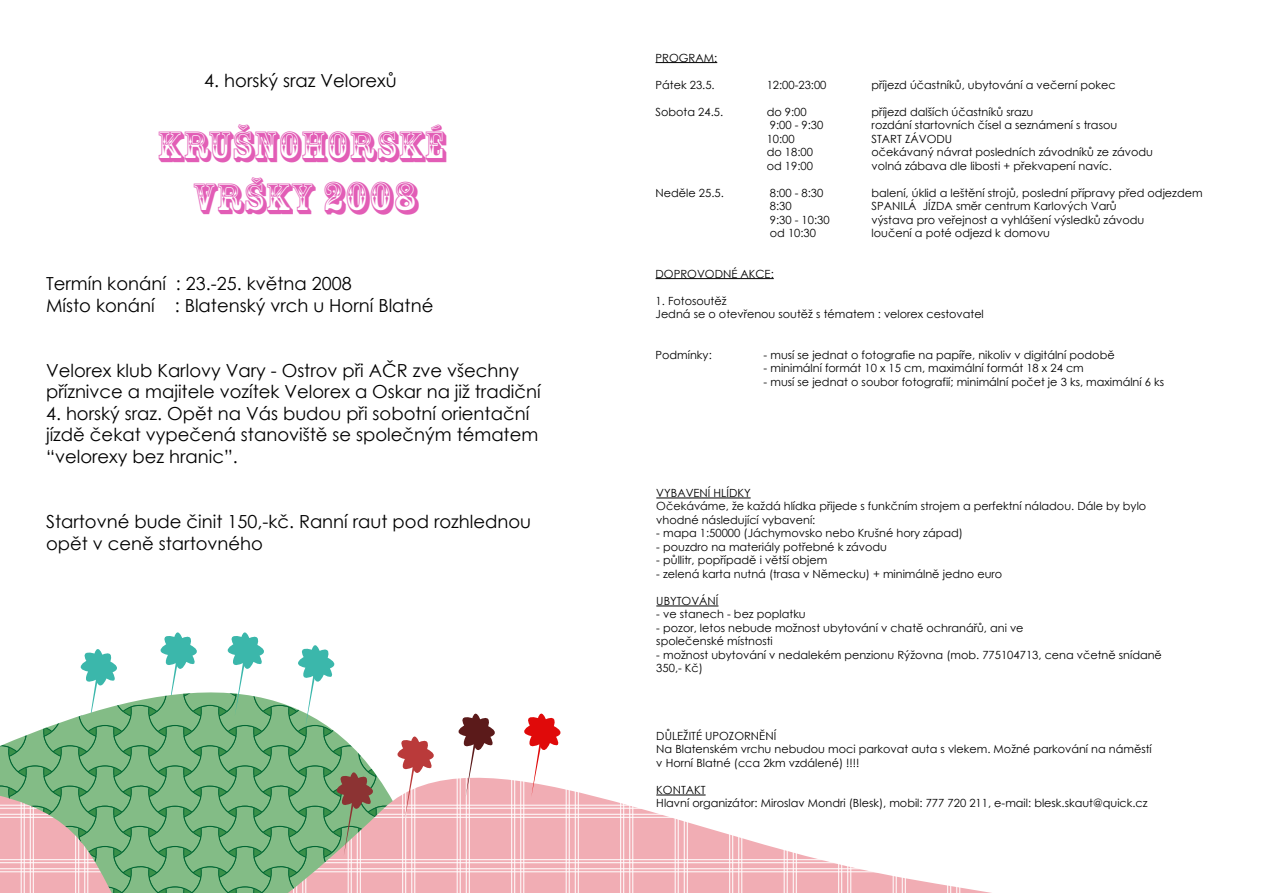
<style>
.page{position:relative;width:1263px;height:893px;background:#fff}
.page>*{position:absolute;margin:0;border:0;box-sizing:border-box;transform-origin:0 0}
.t1{font:40.8px/51.9px "Rosewood Std";color:#e25db6;text-align:center}
.t2{font:18px/21.6px "Century Gothic";color:#000}
.t3{font:11.25px/13.5px "Century Gothic";color:#000}
.s1{font-size:43.35px}
</style>
<div class="page">
<svg style="left:160px;top:632px;width:37px;height:26px"></svg>
<svg style="left:84px;top:649px;width:28px;height:9px"></svg>
<svg style="left:59px;top:658px;width:231px;height:65px"></svg>
<svg style="left:0;top:723px;width:992px;height:170px"></svg>
<svg style="left:328px;top:766px;width:52px;height:90px;background:#969b7d"></svg>
<svg style="left:516px;top:713px;width:51px;height:84px"></svg>
<svg style="left:450px;top:713px;width:52px;height:84px"></svg>
<svg style="left:389px;top:730px;width:52px;height:90px"></svg>
<svg style="left:290px;top:645px;width:51px;height:84px"></svg>
<svg style="left:219px;top:632px;width:52px;height:84px"></svg>
<hr style="left:656px;top:62px;width:61px;height:1px;background:#000">
<hr style="left:656px;top:278px;width:118px;height:1px;background:#000">
<hr style="left:656px;top:498px;width:95px;height:1px;background:#000">
<hr style="left:656px;top:606px;width:62px;height:1px;background:#000">
<hr style="left:656px;top:795px;width:50px;height:1px;background:#000">
<h2 class="t2" style="left:204px;top:70px;width:194px">4. horský sraz Velorexů</h2>
<h1 class="t1" style="left:158px;top:120px;width:289px">KRUSNOHORSKÉ<br>VRSKY <span class="s1">2008</span></h1>
<h1 class="t1" style="left:238px;top:122px;width:13px">ˇ</h1>
<h1 class="t1" style="left:251px;top:174px;width:13px">ˇ</h1>
<h2 class="t2" style="left:46px;top:273px;width:389px">Termín konání : 23.-25. května 2008<br>Místo konání : Blatenský vrch u Horní Blatné</h2>
<h2 class="t2" style="left:46px;top:359px;width:496px">Velorex klub Karlovy Vary - Ostrov při AČR zve všechny příznivce a majitele vozítek Velorex a Oskar na již tradiční</h2>
<h2 class="t2" style="left:46px;top:402px;width:494px">4. horský sraz. Opět na Vás budou při sobotní orientační jízdě čekat vypečená stanoviště se společným tématem “velorexy bez hranic”.</h2>
<h2 class="t2" style="left:46px;top:510px;width:487px">Startovné bude činit 150,-kč. Ranní raut pod rozhlednou opět v ceně startovného</h2>
<p class="t3" style="left:656px;top:51px;width:63px">PROGRAM:</p>
<p class="t3" style="left:656px;top:78px;width:61px">Pátek 23.5.</p>
<p class="t3" style="left:767px;top:78px;width:61px">12:00-23:00</p>
<p class="t3" style="left:871px;top:78px;width:246px">příjezd účastníků, ubytování a večerní pokec</p>
<p class="t3" style="left:656px;top:105px;width:69px">Sobota 24.5.</p>
<p class="t3" style="left:767px;top:105px;width:42px">do 9:00</p>
<p class="t3" style="left:872px;top:105px;width:163px">příjezd dalších účastníků srazu</p>
<p class="t3" style="left:770px;top:118px;width:55px">9:00 - 9:30</p>
<p class="t3" style="left:872px;top:118px;width:247px">rozdání startovních čísel a seznámení s trasou</p>
<p class="t3" style="left:767px;top:132px;width:30px">10:00</p>
<p class="t3" style="left:871px;top:132px;width:82px">START ZÁVODU</p>
<p class="t3" style="left:767px;top:145px;width:48px">do 18:00</p>
<p class="t3" style="left:872px;top:145px;width:283px">očekávaný návrat posledních závodníků ze závodu</p>
<p class="t3" style="left:767px;top:159px;width:48px">od 19:00</p>
<p class="t3" style="left:872px;top:159px;width:242px">volná zábava dle libosti + překvapení navíc.</p>
<p class="t3" style="left:656px;top:186px;width:70px">Neděle 25.5.</p>
<p class="t3" style="left:770px;top:186px;width:55px">8:00 - 8:30</p>
<p class="t3" style="left:872px;top:186px;width:332px">balení, úklid a leštění strojů, poslední přípravy před odjezdem</p>
<p class="t3" style="left:770px;top:199px;width:23px">8:30</p>
<p class="t3" style="left:872px;top:199px;width:246px">SPANILÁ JÍZDA směr centrum Karlových Varů</p>
<p class="t3" style="left:770px;top:213px;width:61px">9:30 - 10:30</p>
<p class="t3" style="left:871px;top:213px;width:274px">výstava pro veřejnost a vyhlášení výsledků závodu</p>
<p class="t3" style="left:770px;top:226px;width:48px">od 10:30</p>
<p class="t3" style="left:872px;top:226px;width:180px">loučení a poté odjezd k domovu</p>
<p class="t3" style="left:656px;top:267px;width:120px">DOPROVODNÉ AKCE:</p>
<p class="t3" style="left:656px;top:294px;width:330px">1. Fotosoutěž<br>Jedná se o otevřenou soutěž s tématem : velorex cestovatel</p>
<p class="t3" style="left:656px;top:348px;width:58px">Podmínky:</p>
<p class="t3" style="left:764px;top:348px;width:353px">- musí se jednat o fotografie na papíře, nikoliv v digitální podobě</p>
<p class="t3" style="left:764px;top:361px;width:322px">- minimální formát 10 x 15 cm, maximální formát 18 x 24 cm</p>
<p class="t3" style="left:764px;top:375px;width:402px">- musí se jednat o soubor fotografií; minimální počet je 3 ks, maximální 6 ks</p>
<p class="t3" style="left:656px;top:486px;width:491px">VYBAVENÍ HLÍDKY<br>Očekáváme, že každá hlídka přijede s funkčním strojem a perfektní náladou. Dále by bylo vhodné následující vybavení:</p>
<p class="t3" style="left:656px;top:526px;width:308px">- mapa 1:50000 (Jáchymovsko nebo Krušné hory západ)</p>
<p class="t3" style="left:656px;top:540px;width:232px">- pouzdro na materiály potřebné k závodu</p>
<p class="t3" style="left:656px;top:553px;width:173px">- půllitr, popřípadě i větší objem</p>
<p class="t3" style="left:656px;top:567px;width:347px">- zelená karta nutná (trasa v Německu) + minimálně jedno euro</p>
<p class="t3" style="left:656px;top:594px;width:64px">UBYTOVÁNÍ</p>
<p class="t3" style="left:656px;top:607px;width:151px">- ve stanech - bez poplatku</p>
<p class="t3" style="left:656px;top:621px;width:369px">- pozor, letos nebude možnost ubytování v chatě ochranářů, ani ve společenské místnosti</p>
<p class="t3" style="left:656px;top:648px;width:507px">- možnost ubytování v nedalekém penzionu Rýžovna (mob. 775104713, cena včetně snídaně<br>350,- Kč)</p>
<p class="t3" style="left:656px;top:729px;width:497px">DŮLEŽITÉ UPOZORNĚNÍ<br>Na Blatenském vrchu nebudou moci parkovat auta s vlekem. Možné parkování na náměstí v Horní Blatné (cca 2km vzdálené) !!!!</p>
<p class="t3" style="left:656px;top:783px;width:493px">KONTAKT<br>Hlavní organizátor: Miroslav Mondri (Blesk), mobil: 777 720 211, e-mail: blesk.skaut@quick.cz</p>
</div>
